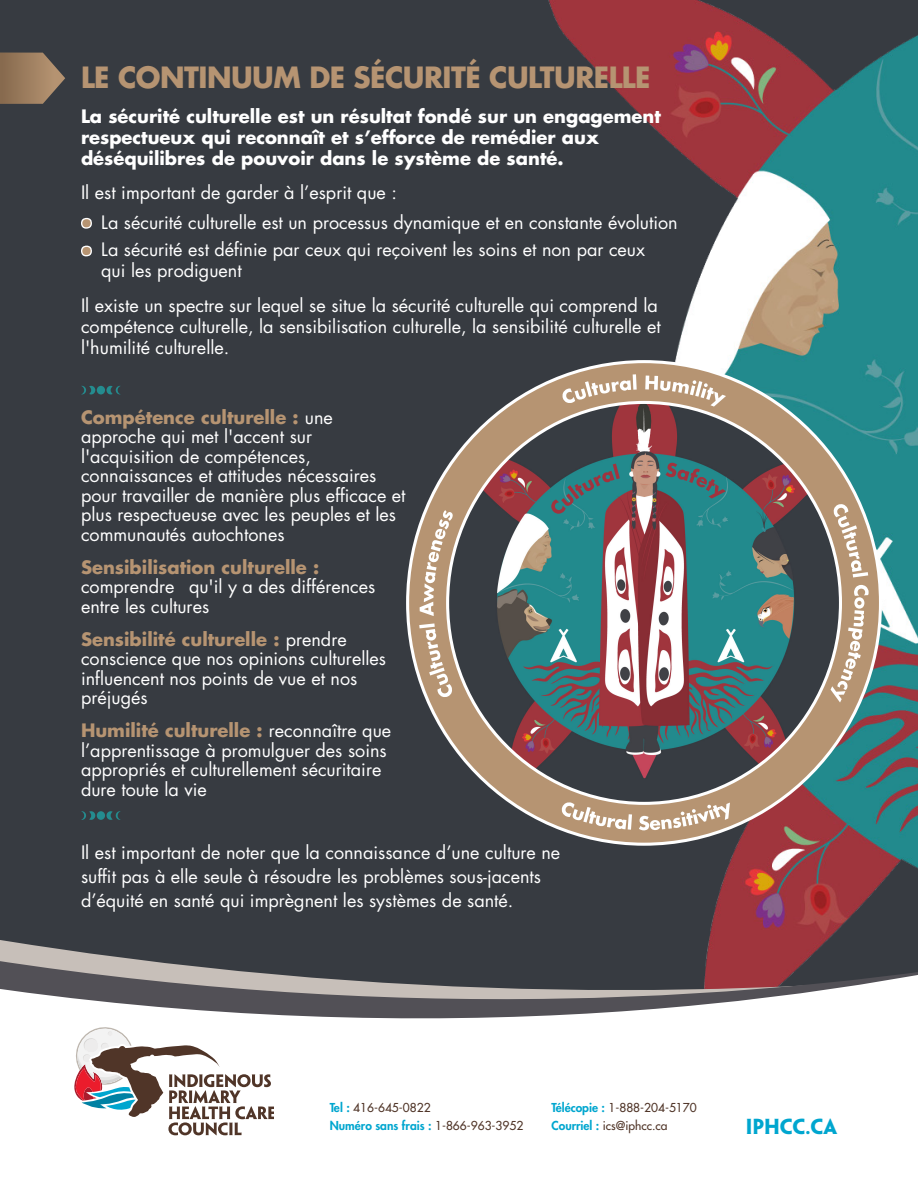
<style>
.page{position:relative;width:918px;height:1188px;background:#373b41}
.page>*{position:absolute;margin:0;border:0;box-sizing:border-box;transform-origin:0 0}
.t1{font:700 28.5px "Futura Std";letter-spacing:-.02em;color:#b69472}
.t2{font:700 19.5px "Penumbra Flare Std";letter-spacing:-.005em;color:#00a6cf}
.New_body_2{font:18px/19.5px "Futura Std";color:#fff}
.New_body_2-2{font:700 18px/21px "Futura Std";color:#fff}
.New_body_1{font:500 12px "Futura Std";color:#503528}
.New_body_1-2{font:800 12px "Futura Std";color:#00a6cf}
.s1{font-weight:700;color:#b69472}
.s2{font-weight:800;color:#00a6cf}
.s3{font-weight:500;color:#503528}
</style>
<div class="page">
<img style="left:406px;top:0;width:512px;height:910px">
<svg style="left:710px;top:910px;width:147px;height:23px;background:#943947"></svg>
<svg style="left:0;top:933px;width:834px;height:17px"></svg>
<svg style="left:0;top:950px;width:918px;height:238px;background:#d5d3d4"></svg>
<svg style="left:68px;top:1024px;width:205px;height:111px;background:#d2ccca"></svg>
<svg style="left:81px;top:218px;width:11px;height:11px"></svg>
<svg style="left:81px;top:246px;width:11px;height:11px"></svg>
<svg style="left:408px;top:362px;width:472px;height:482px;background:#bea183"></svg>
<img style="left:448px;top:402px;width:392px;height:401px">
<svg style="left:666px;top:462px;width:60px;height:37px;background:#3d7075"></svg>
<svg style="left:551px;top:464px;width:69px;height:50px;background:#3d7074"></svg>
<svg style="left:562px;top:802px;width:168px;height:28px;background:#c9b198"></svg>
<svg style="left:419px;top:510px;width:34px;height:187px;background:#c2aa92"></svg>
<svg style="left:831px;top:504px;width:38px;height:199px;background:#baa58f"></svg>
<svg style="left:562px;top:374px;width:164px;height:33px;background:#c6ac93"></svg>
<svg style="left:0;top:53px;width:65px;height:51px"></svg>
<div style="left:97px;top:386px;width:8px;height:8px;background:#248c8f;border-radius:50%"></div>
<svg style="left:107px;top:386px;width:13px;height:8px"></svg>
<svg style="left:82px;top:386px;width:13px;height:8px"></svg>
<div style="left:97px;top:811px;width:8px;height:9px;background:#248c8f;border-radius:50%"></div>
<svg style="left:107px;top:811px;width:14px;height:9px"></svg>
<svg style="left:81px;top:811px;width:14px;height:9px"></svg>
<p class="t1" style="left:81px;top:58px;width:571px">LE CONTINUUM DE SÉCURITÉ CULTURELLE</p>
<p class="New_body_2-2" style="left:81px;top:105px;width:581px">La sécurité culturelle est un résultat fondé sur un engagement respectueux qui reconnaît et s’efforce de remédier aux déséquilibres de pouvoir dans le système de santé.</p>
<p class="New_body_2" style="left:81px;top:183px;width:318px">Il est important de garder à l’esprit que :</p>
<p class="New_body_2" style="left:101px;top:212px;width:578px">La sécurité culturelle est un processus dynamique et en constante évolution</p>
<p class="New_body_2" style="left:101px;top:239px;width:545px;line-height:21px">La sécurité est définie par ceux qui reçoivent les soins et non par ceux qui les prodiguent</p>
<p class="New_body_2" style="left:81px;top:295px;width:581px;line-height:21px">Il existe un spectre sur lequel se situe la sécurité culturelle qui comprend la compétence culturelle, la sensibilisation culturelle, la sensibilité culturelle et l'humilité culturelle.</p>
<p class="New_body_2" style="left:81px;top:407px;width:326px"><span class="s1">Compétence culturelle :</span> une approche qui met l'accent sur l'acquisition de compétences, connaissances et attitudes nécessaires pour travailler de manière plus efficace et plus respectueuse avec les peuples et les communautés autochtones</p>
<p class="New_body_2" style="left:81px;top:557px;width:296px"><span class="s1">Sensibilisation culturelle : </span>comprendre qu'il y a des différences entre les cultures</p>
<p class="New_body_2" style="left:81px;top:629px;width:307px"><span class="s1">Sensibilité culturelle :</span> prendre conscience que nos opinions culturelles influencent nos points de vue et nos préjugés</p>
<p class="New_body_2" style="left:81px;top:721px;width:312px"><span class="s1">Humilité culturelle :</span> reconnaître que l’apprentissage à promulguer des soins appropriés et culturellement sécuritaire dure toute la vie</p>
<p class="New_body_2" style="left:81px;top:841px;width:481px;line-height:24px">Il est important de noter que la connaissance d’une culture ne suffit pas à elle seule à résoudre les problèmes sous-jacents d’équité en santé qui imprègnent les systèmes de santé.</p>
<p class="New_body_1" style="left:330px;top:1100px;width:102px"><span class="s2">Tel :</span> 416-645-0822</p>
<p class="New_body_1-2" style="left:330px;top:1118px;width:195px">Numéro sans frais : <span class="s3">1-866-963-3952</span></p>
<p class="New_body_1" style="left:552px;top:1100px;width:147px"><span class="s2">Télécopie :</span> 1-888-204-5170</p>
<p class="New_body_1" style="left:552px;top:1118px;width:117px"><span class="s2">Courriel :</span> ics@iphcc.ca</p>
<p class="t2" style="left:746px;top:1114px;width:93px">IPHCC.CA</p>
</div>
